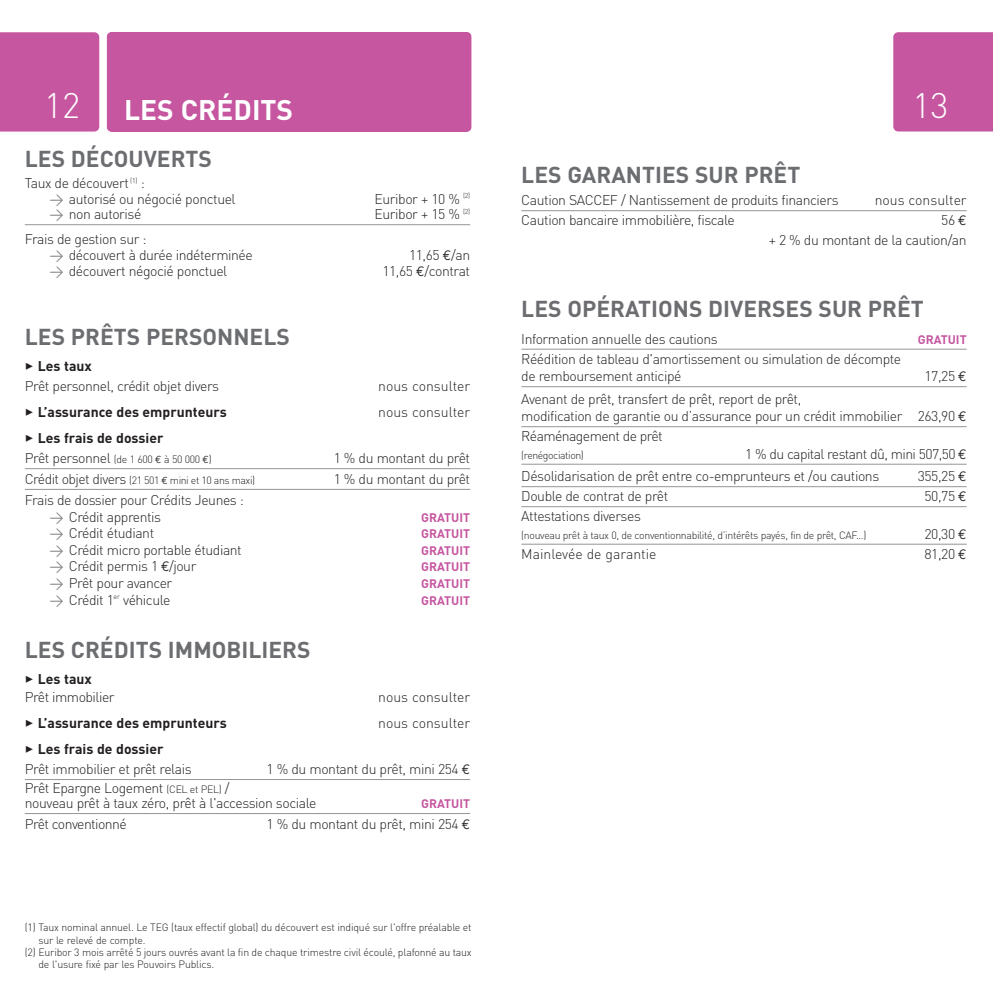
<style>
.page{position:relative;width:993px;height:993px;background:#fff}
.page>*{position:absolute;margin:0;border:0;box-sizing:border-box;transform-origin:0 0}
.t1{font:300 35px "DIN";color:#fff}
.t2{font:700 28px "DIN";color:#fff}
.t3{font:700 22.75px "DIN";color:#6c6d70}
.t4{font:300 14px/15.8px "DIN";letter-spacing:-.03em;color:#231f20}
.t5{font:300 14px "DIN";color:#231f20}
.t6{font:700 14px "DIN";color:#231f20}
.t7{font:700 12.25px "DIN";color:#c656a0}
.t8{font:300 10.5px "DIN";letter-spacing:-.015em;color:#231f20}
.t9{font:300 10.5px "DIN";letter-spacing:-.04em;color:#231f20}
.s1{font-weight:400;color:#808285}
.s2{font-family:"Euro Mono";font-weight:400}
.s3{font-family:"FF Dingbests";font-weight:400}
.s4{font-weight:700}
.s5{font-size:14px}
.s6{font-size:10.5px}
</style>
<div class="page">
<div style="left:106px;top:32px;width:366px;height:100px;background:#c656a0"></div>
<div style="left:0;top:32px;width:99px;height:99px;background:#c656a0"></div>
<div style="left:893px;top:32px;width:99px;height:99px;background:#c656a0"></div>
<hr style="left:25px;top:224px;width:445px;height:1px;background:#939598">
<hr style="left:25px;top:468px;width:445px;height:1px;background:#939598">
<hr style="left:25px;top:489px;width:445px;height:1px;background:#939598">
<hr style="left:25px;top:779px;width:445px;height:1px;background:#939598">
<hr style="left:25px;top:813px;width:445px;height:1px;background:#939598">
<hr style="left:521px;top:210px;width:445px;height:1px;background:#939598">
<hr style="left:521px;top:349px;width:445px;height:1px;background:#939598">
<hr style="left:521px;top:386px;width:445px;height:1px;background:#939598">
<hr style="left:521px;top:426px;width:445px;height:1px;background:#939598">
<hr style="left:521px;top:464px;width:445px;height:1px;background:#939598">
<hr style="left:521px;top:486px;width:445px;height:1px;background:#939598">
<hr style="left:521px;top:506px;width:445px;height:1px;background:#939598">
<hr style="left:521px;top:543px;width:445px;height:1px;background:#939598">
<h1 class="t1" style="left:44px;top:85px;width:37px">12</h1>
<h2 class="t2" style="left:124px;top:94px;width:170px">LES CRÉDITS</h2>
<h1 class="t1" style="left:912px;top:85px;width:37px">13</h1>
<h3 class="t3" style="left:25px;top:146px;width:189px">LES DÉCOUVERTS</h3>
<p class="t4" style="left:50px;top:175px;width:187px;text-indent:-25px">Taux de découvert <sup>(1)</sup> :<br><span class="s1">&gt;</span> autorisé ou négocié ponctuel</p>
<h3 class="t3" style="left:521px;top:162px;width:280px">LES GARANTIES SUR PRÊT</h3>
<p class="t4" style="left:521px;top:193px;width:319px">Caution SACCEF / Nantissement de produits financiers</p>
<p class="t5" style="left:874px;top:192px;width:93px">nous consulter</p>
<p class="t4" style="left:521px;top:213px;width:215px">Caution bancaire immobilière, fiscale</p>
<p class="t4" style="left:768px;top:210px;width:199px;line-height:19.9px;text-align:right">56 <span class="s2">€<br></span>+ 2 % du montant de la caution/an</p>
<p class="t4" style="left:374px;top:191px;width:97px">Euribor + 10 % <sup>(2)</sup></p>
<p class="t4" style="left:50px;top:207px;width:93px"><span class="s1">&gt;</span> non autorisé</p>
<p class="t4" style="left:374px;top:207px;width:97px">Euribor + 15 % <sup>(2)</sup></p>
<p class="t4" style="left:50px;top:231px;width:205px;text-indent:-25px">Frais de gestion sur :<br><span class="s1">&gt;</span> découvert à durée indéterminée</p>
<p class="t4" style="left:409px;top:247px;width:63px">11,65 <span class="s2">€</span>/an</p>
<p class="t4" style="left:50px;top:263px;width:179px"><span class="s1">&gt;</span> découvert négocié ponctuel</p>
<p class="t4" style="left:382px;top:263px;width:89px">11,65 <span class="s2">€</span>/contrat</p>
<h3 class="t3" style="left:25px;top:323px;width:266px">LES PRÊTS PERSONNELS</h3>
<p class="t4" style="left:25px;top:355px;width:196px;line-height:20.7px"><span class="s3">&gt;</span> <span class="s4">Les taux<br></span>Prêt personnel, crédit objet divers</p>
<p class="t5" style="left:378px;top:378px;width:93px">nous consulter</p>
<p class="t6" style="left:25px;top:404px;width:203px"><span class="s3">&gt;</span> L’assurance des emprunteurs</p>
<p class="t5" style="left:378px;top:404px;width:93px">nous consulter</p>
<p class="t6" style="left:25px;top:429px;width:140px"><span class="s3">&gt;</span> Les frais de dossier</p>
<p class="t8" style="left:25px;top:453px;width:188px"><span class="s5">Prêt personnel</span> (de 1 600 <span class="s2">€</span> à 50 000 <span class="s2">€</span>)</p>
<p class="t4" style="left:333px;top:450px;width:138px">1 % du montant du prêt</p>
<p class="t9" style="left:25px;top:474px;width:232px"><span class="s5">Crédit objet divers</span> (21 501 <span class="s2">€</span> mini et 10 ans maxi)</p>
<p class="t4" style="left:333px;top:471px;width:138px">1 % du montant du prêt</p>
<p class="t4" style="left:50px;top:491px;width:196px;line-height:16.6px;text-indent:-25px">Frais de dossier pour Crédits Jeunes : <span class="s1">&gt;</span> Crédit apprentis</p>
<p class="t7" style="left:421px;top:510px;width:50px">GRATUIT</p>
<p class="t4" style="left:50px;top:525px;width:106px"><span class="s1">&gt;</span> Crédit étudiant</p>
<p class="t7" style="left:421px;top:526px;width:50px">GRATUIT</p>
<p class="t4" style="left:50px;top:542px;width:194px"><span class="s1">&gt;</span> Crédit micro portable étudiant</p>
<p class="t7" style="left:421px;top:543px;width:50px">GRATUIT</p>
<p class="t4" style="left:50px;top:558px;width:148px"><span class="s1">&gt;</span> Crédit permis 1 <span class="s2">€</span>/jour</p>
<p class="t7" style="left:421px;top:560px;width:50px">GRATUIT</p>
<p class="t4" style="left:50px;top:575px;width:124px"><span class="s1">&gt;</span> Prêt pour avancer</p>
<p class="t7" style="left:421px;top:576px;width:50px">GRATUIT</p>
<p class="t4" style="left:50px;top:591px;width:122px"><span class="s1">&gt;</span> Crédit 1<sup>er</sup> véhicule</p>
<p class="t7" style="left:421px;top:593px;width:50px">GRATUIT</p>
<h3 class="t3" style="left:25px;top:637px;width:287px">LES CRÉDITS IMMOBILIERS</h3>
<p class="t4" style="left:25px;top:669px;width:91px;line-height:18.2px"><span class="s3">&gt;</span> <span class="s4">Les taux<br></span>Prêt immobilier</p>
<p class="t5" style="left:378px;top:689px;width:93px">nous consulter</p>
<p class="t6" style="left:25px;top:714px;width:203px"><span class="s3">&gt;</span> L’assurance des emprunteurs</p>
<p class="t5" style="left:378px;top:714px;width:93px">nous consulter</p>
<p class="t4" style="left:25px;top:738px;width:168px;line-height:20.7px"><span class="s3">&gt;</span> <span class="s4">Les frais de dossier<br></span>Prêt immobilier et prêt relais</p>
<p class="t4" style="left:266px;top:761px;width:205px">1 % du montant du prêt, mini 254 <span class="s2">€</span></p>
<p class="t4" style="left:25px;top:779px;width:293px">Prêt Epargne Logement <span class="s6">(CEL et PEL)</span> /<br>nouveau prêt à taux zéro, prêt à l'accession sociale</p>
<p class="t7" style="left:421px;top:796px;width:50px">GRATUIT</p>
<p class="t4" style="left:25px;top:816px;width:103px">Prêt conventionné</p>
<p class="t4" style="left:266px;top:816px;width:205px">1 % du montant du prêt, mini 254 <span class="s2">€</span></p>
<p class="t8" style="left:25px;top:921px;width:448px">(1) Taux nominal annuel. Le TEG (taux effectif global) du découvert est indiqué sur l'offre préalable et</p>
<p class="t8" style="left:38px;top:933px;width:109px">sur le relevé de compte.</p>
<p class="t8" style="left:25px;top:945px;width:448px">(2) Euribor 3 mois arrêté 5 jours ouvrés avant la fin de chaque trimestre civil écoulé, plafonné au taux</p>
<p class="t8" style="left:38px;top:958px;width:177px">de l'usure fixé par les Pouvoirs Publics.</p>
<h3 class="t3" style="left:521px;top:295px;width:404px">LES OPÉRATIONS DIVERSES SUR PRÊT</h3>
<p class="t4" style="left:521px;top:331px;width:198px">Information annuelle des cautions</p>
<p class="t7" style="left:917px;top:332px;width:50px">GRATUIT</p>
<p class="t4" style="left:521px;top:350px;width:381px;line-height:17.5px">Réédition de tableau d'amortissement ou simulation de décompte de remboursement anticipé</p>
<p class="t4" style="left:924px;top:368px;width:44px">17,25 <span class="s2">€</span></p>
<p class="t4" style="left:521px;top:390px;width:446px;line-height:17.5px">Avenant de prêt, transfert de prêt, report de prêt,<br>modification de garantie ou d’assurance pour un crédit immobilier 263,90 <span class="s2">€</span></p>
<p class="t4" style="left:521px;top:428px;width:143px">Réaménagement de prêt</p>
<p class="t9" style="left:521px;top:449px;width:64px">(renégociation)</p>
<p class="t4" style="left:521px;top:443px;width:446px;line-height:22.4px;text-indent:224px">1 % du capital restant dû, mini 507,50 <span class="s2">€<br></span>Désolidarisation de prêt entre co-emprunteurs et /ou cautions</p>
<p class="t4" style="left:917px;top:468px;width:50px">355,25 <span class="s2">€</span></p>
<p class="t4" style="left:521px;top:488px;width:148px">Double de contrat de prêt</p>
<p class="t4" style="left:924px;top:488px;width:44px">50,75 <span class="s2">€</span></p>
<p class="t4" style="left:521px;top:508px;width:121px">Attestations diverses</p>
<p class="t8" style="left:521px;top:529px;width:346px">(nouveau prêt à taux 0, de conventionnabilité, d’intérêts payés, fin de prêt, CAF...)</p>
<p class="t4" style="left:924px;top:526px;width:44px">20,30 <span class="s2">€</span></p>
<p class="t5" style="left:521px;top:545px;width:137px">Mainlevée de garantie</p>
<p class="t4" style="left:924px;top:546px;width:44px">81,20 <span class="s2">€</span></p>
</div>
